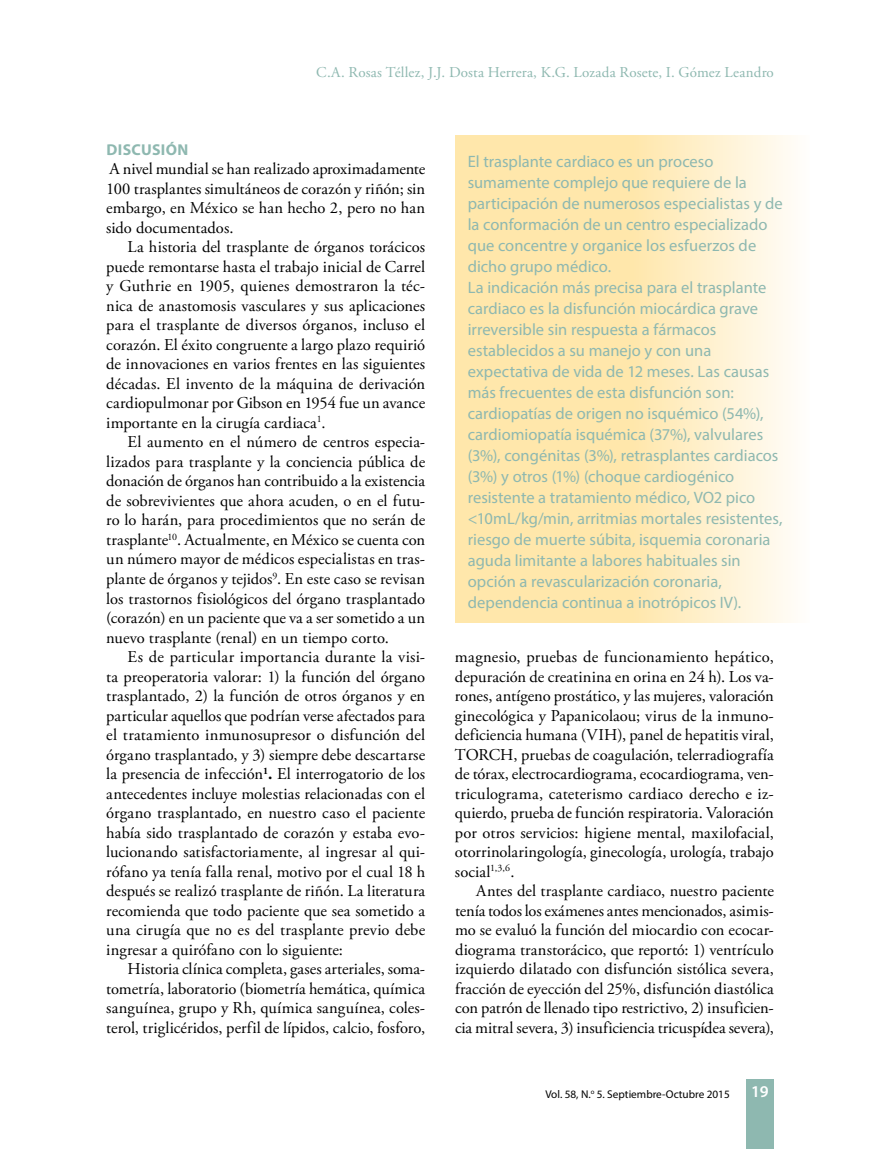
<style>
.page{position:relative;width:893px;height:1149px;background:#fff}
.page>*{position:absolute;margin:0;border:0;box-sizing:border-box;transform-origin:0 0}
.t1{font:16.5px/19.5px "Adobe Garamond Pro";color:#000;text-align:justify}
.t2{font:16.5px/21px "Myriad Pro";color:#8eb8b0}
.t3{font:600 16.5px "Myriad Pro";color:#fff}
.t4{font:700 15.75px "Myriad Pro";letter-spacing:.025em;color:#8eb8b0}
.t5{font:15px "Adobe Garamond Pro";letter-spacing:.01em;color:#8eb8b0}
.t6{font:11.25px "Myriad Pro";color:#000}
.s1{font-weight:700}
</style>
<div class="page">
<div style="left:746px;top:1078px;width:28px;height:70px;background:#8eb8b0"></div>
<svg style="left:455px;top:135px;width:337px;height:487px;background:#ffebbc"></svg>
<p class="t5" style="left:316px;top:63px;width:459px">C.A. Rosas Téllez, J.J. Dosta Herrera, K.G. Lozada Rosete, I. Gómez Leandro</p>
<p class="t4" style="left:106px;top:139px;width:83px">DISCUSIÓN</p>
<p class="t1" style="left:106px;top:160px;width:320px">A nivel mundial se han realizado aproximadamente 100 trasplantes simultáneos de corazón y riñón; sin embargo, en México se han hecho 2, pero no han sido documentados.</p>
<p class="t1" style="left:106px;top:238px;width:320px;text-indent:21px">La historia del trasplante de órganos torácicos puede remontarse hasta el trabajo inicial de Carrel y Guthrie en 1905, quienes demostraron la téc&shy;nica de anastomosis vasculares y sus aplicaciones para el trasplante de diversos órganos, incluso el corazón. El éxito congruente a largo plazo requirió de innovaciones en varios frentes en las siguientes décadas. El invento de la máquina de derivación cardiopulmonar por Gibson en 1954 fue un avance importante en la cirugía cardiaca<sup>1</sup>.</p>
<p class="t1" style="left:106px;top:433px;width:320px;text-indent:21px">El aumento en el número de centros especia&shy;lizados para trasplante y la conciencia pública de donación de órganos han contribuido a la existencia de sobrevivientes que ahora acuden, o en el futu&shy;ro lo harán, para procedimientos que no serán de trasplante<sup>10</sup>. Actualmente, en México se cuenta con un número mayor de médicos especialistas en tras&shy;plante de órganos y tejidos<sup>9</sup>. En este caso se revisan los trastornos fisiológicos del órgano trasplantado (corazón) en un paciente que va a ser sometido a un nuevo trasplante (renal) en un tiempo corto.</p>
<p class="t1" style="left:106px;top:647px;width:321px;text-indent:21px">Es de particular importancia durante la visi&shy;ta preoperatoria valorar: 1) la función del órgano trasplantado, 2) la función de otros órganos y en particular aquellos que podrían verse afectados para el tratamiento inmunosupresor o disfunción del órgano trasplantado, y 3) siempre debe descartarse la presencia de infección<sup>1</sup><span class="s1">.</span> El interrogatorio de los antecedentes incluye molestias relacionadas con el órgano trasplantado, en nuestro caso el paciente había sido trasplantado de corazón y estaba evo&shy;lucionando satisfactoriamente, al ingresar al qui&shy;rófano ya tenía falla renal, motivo por el cual 18 h después se realizó trasplante de riñón. La literatura recomienda que todo paciente que sea sometido a una cirugía que no es del trasplante previo debe ingresar a quirófano con lo siguiente:</p>
<p class="t1" style="left:106px;top:959px;width:321px;text-indent:21px">Historia clínica completa, gases arteriales, soma&shy;tometría, laboratorio (biometría hemática, química sanguínea, grupo y Rh, química sanguínea, coles&shy;terol, triglicéridos, perfil de lípidos, calcio, fosforo,</p>
<p class="t2" style="left:468px;top:150px;width:317px">El trasplante cardiaco es un proceso sumamente complejo que requiere de la participación de numerosos especialistas y de la conformación de un centro especializado que concentre y organice los esfuerzos de dicho grupo médico.<br>La indicación más precisa para el trasplante cardiaco es la disfunción miocárdica grave irreversible sin respuesta a fármacos establecidos a su manejo y con una expectativa de vida de 12 meses. Las causas más frecuentes de esta disfunción son: cardiopatías de origen no isquémico (54%), cardiomiopatía isquémica (37%), valvulares (3%), congénitas (3%), retrasplantes cardiacos (3%) y otros (1%) (choque cardiogénico resistente a tratamiento médico, VO2 pico &lt;10mL/kg/min, arritmias mortales resistentes, riesgo de muerte súbita, isquemia coronaria aguda limitante a labores habituales sin opción a revascularización coronaria, dependencia continua a inotrópicos IV).</p>
<p class="t1" style="left:455px;top:647px;width:321px">magnesio, pruebas de funcionamiento hepático, depuración de creatinina en orina en 24 h). Los va&shy;rones, antígeno prostático, y las mujeres, valoración ginecológica y Papanicolaou; virus de la inmuno&shy;deficiencia humana (VIH), panel de hepatitis viral, TORCH, pruebas de coagulación, telerradiografía de tórax, electrocardiograma, ecocardiograma, ven&shy;triculograma, cateterismo cardiaco derecho e iz&shy;quierdo, prueba de función respiratoria. Valoración por otros servicios: higiene mental, maxilofacial, otorrinolaringología, ginecología, urología, trabajo social<sup>1,3,6</sup>.</p>
<p class="t1" style="left:455px;top:881px;width:321px;text-indent:21px">Antes del trasplante cardiaco, nuestro paciente tenía todos los exámenes antes mencionados, asimis&shy;mo se evaluó la función del miocardio con ecocar&shy;diograma transtorácico, que reportó: 1) ventrículo izquierdo dilatado con disfunción sistólica severa, fracción de eyección del 25%, disfunción diastólica con patrón de llenado tipo restrictivo, 2) insuficien&shy;cia mitral severa, 3) insuficiencia tricuspídea severa),</p>
<p class="t6" style="left:545px;top:1086px;width:186px">Vol. 58, N.<sup>o</sup> 5. Septiembre-Octubre 2015</p>
<p class="t3" style="left:751px;top:1080px;width:19px">19</p>
</div>
